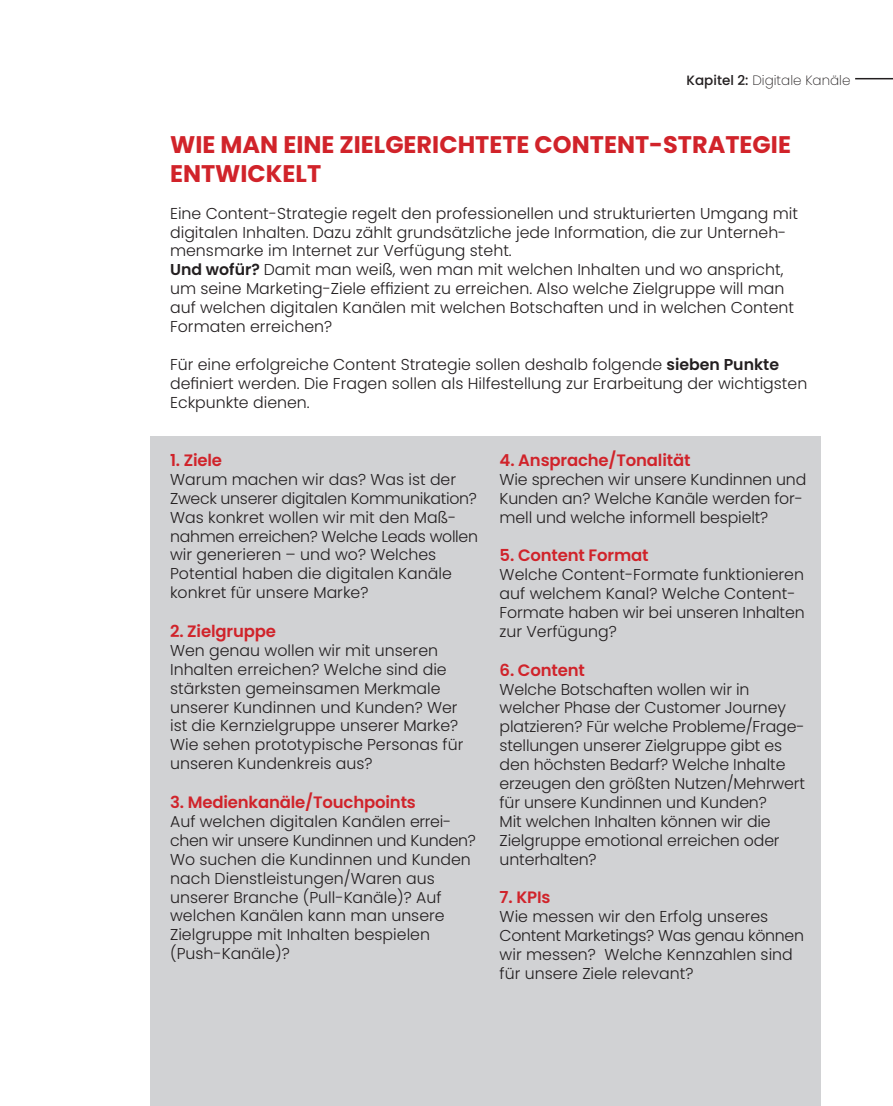
<style>
.page{position:relative;width:893px;height:1106px;background:#fff}
.page>*{position:absolute;margin:0;border:0;box-sizing:border-box;transform-origin:0 0}
.t1{font:700 24px/28.8px "Poppins";color:#d1232a}
.t2{font:600 16.5px "Poppins";letter-spacing:-.01em;color:#d0232a}
.t3{font:300 15.75px/18.9px "Poppins";color:#231f20}
.t4{font:200 13.5px "Poppins";color:#231f20}
.s1{font-weight:500}
.s2{font-weight:600}
</style>
<div class="page">
<hr style="left:855px;top:78px;width:38px;height:1px;background:#231f20">
<div style="left:150px;top:436px;width:671px;height:670px;background:#d1d2d4"></div>
<p class="t4" style="left:687px;top:72px;width:165px"><span class="s1">Kapitel 2:</span> Digitale Kanäle</p>
<h1 class="t1" style="left:170px;top:130px;width:622px">WIE MAN EINE ZIELGERICHTETE CONTENT-STRATEGIE<br>ENTWICKELT</h1>
<p class="t3" style="left:170px;top:204px;width:629px">Eine Content-Strategie regelt den professionellen und strukturierten Umgang mit digitalen Inhalten. Dazu zählt grundsätzliche jede Information, die zur Unterneh&shy;mensmarke im Internet zur Verfügung steht.<br><span class="s2">Und wofür?</span> Damit man weiß, wen man mit welchen Inhalten und wo anspricht, um seine Marketing-Ziele effizient zu erreichen. Also welche Zielgruppe will man auf welchen digitalen Kanälen mit welchen Botschaften und in welchen Content Formaten erreichen?</p>
<p class="t3" style="left:170px;top:355px;width:639px">Für eine erfolgreiche Content Strategie sollen deshalb folgende <span class="s2">sieben Punkte </span>definiert werden. Die Fragen sollen als Hilfestellung zur Erarbeitung der wichtigsten<br>Eckpunkte dienen.</p>
<p class="t2" style="left:170px;top:450px;width:54px">1. Ziele</p>
<p class="t3" style="left:170px;top:470px;width:309px">Warum machen wir das? Was ist der Zweck unserer digitalen Kommunikation?<br>Was konkret wollen wir mit den Maß&shy;nahmen erreichen? Welche Leads wollen wir generieren – und wo? Welches Potential haben die digitalen Kanäle konkret für unsere Marke?</p>
<p class="t2" style="left:170px;top:621px;width:107px">2. Zielgruppe</p>
<p class="t3" style="left:170px;top:641px;width:295px">Wen genau wollen wir mit unseren Inhalten erreichen? Welche sind die stärksten gemeinsamen Merkmale unserer Kundinnen und Kunden? Wer ist die Kernzielgruppe unserer Marke?<br>Wie sehen prototypische Personas für unseren Kundenkreis aus?</p>
<p class="t2" style="left:170px;top:792px;width:247px">3. Medienkanäle/Touchpoints</p>
<p class="t3" style="left:170px;top:812px;width:307px">Auf welchen digitalen Kanälen errei&shy;chen wir unsere Kundinnen und Kunden?<br>Wo suchen die Kundinnen und Kunden nach Dienstleistungen/Waren aus unserer Branche (Pull-Kanäle)? Auf welchen Kanälen kann man unsere Zielgruppe mit Inhalten bespielen (Push-Kanäle)?</p>
<p class="t2" style="left:500px;top:450px;width:192px">4. Ansprache/Tonalität</p>
<p class="t3" style="left:500px;top:470px;width:308px">Wie sprechen wir unsere Kundinnen und<br>Kunden an? Welche Kanäle werden for&shy;mell und welche informell bespielt?</p>
<p class="t2" style="left:500px;top:546px;width:150px">5. Content Format</p>
<p class="t3" style="left:500px;top:565px;width:307px">Welche Content-Formate funktionieren auf welchem Kanal? Welche Content-<br>Formate haben wir bei unseren Inhalten zur Verfügung?</p>
<p class="t2" style="left:500px;top:660px;width:87px">6. Content</p>
<p class="t3" style="left:500px;top:679px;width:307px">Welche Botschaften wollen wir in welcher Phase der Customer Journey platzieren? Für welche Probleme/Frage&shy;stellungen unserer Zielgruppe gibt es den höchsten Bedarf? Welche Inhalte erzeugen den größten Nutzen/Mehrwert für unsere Kundinnen und Kunden?<br>Mit welchen Inhalten können wir die Zielgruppe emotional erreichen oder unterhalten?</p>
<p class="t2" style="left:500px;top:888px;width:52px">7. KPIs</p>
<p class="t3" style="left:500px;top:907px;width:306px">Wie messen wir den Erfolg unseres Content Marketings? Was genau können wir messen? Welche Kennzahlen sind für unsere Ziele relevant?</p>
</div>
